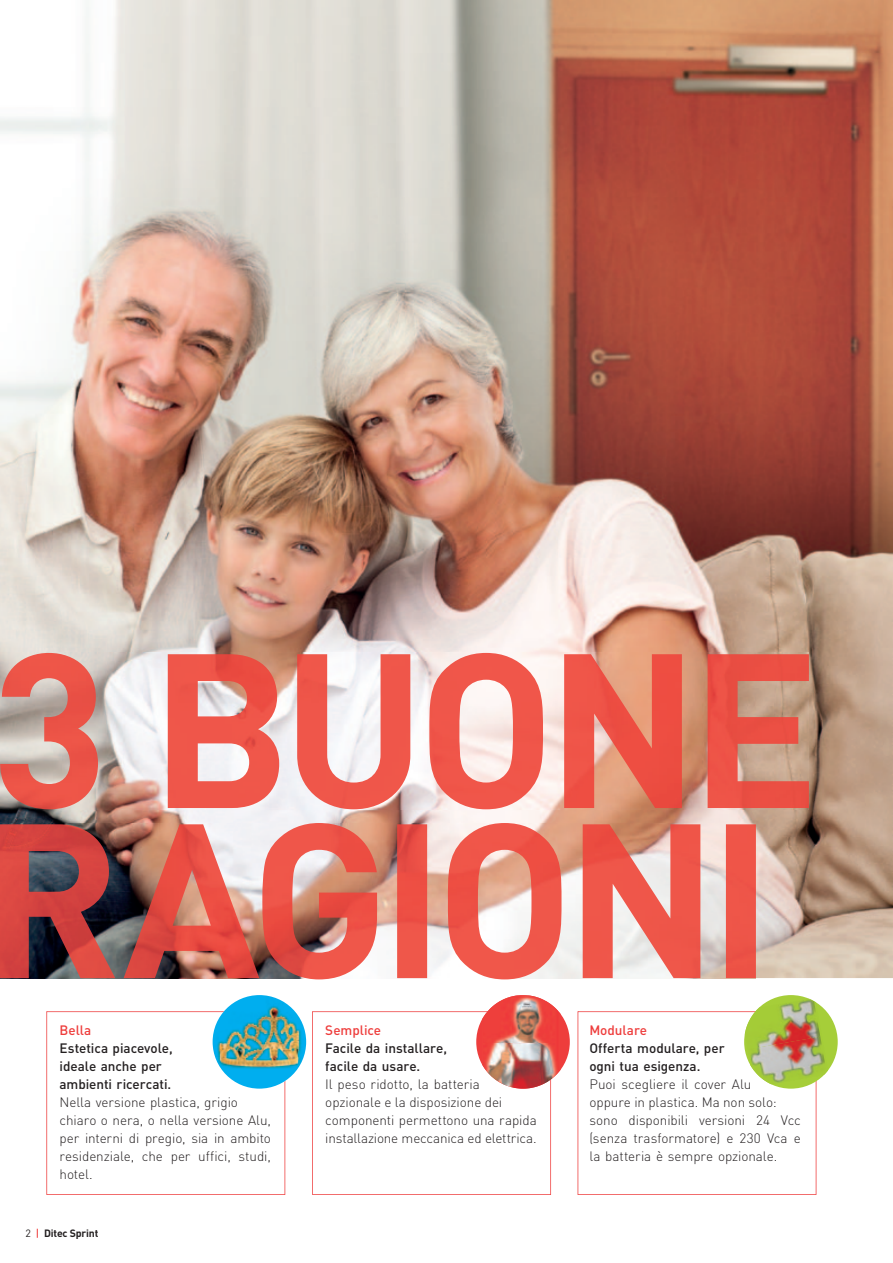
<style>
.page{position:relative;width:893px;height:1263px;background:#fff}
.page>*{position:absolute;margin:0;border:0;box-sizing:border-box;transform-origin:0 0}
.t1{font:300 13.5px/18px "DIN Pro";letter-spacing:-.005em;color:#231f20}
.t2{font:500 13.5px/18px "DIN Pro";letter-spacing:-.005em;color:#231f20}
.t3{font:500 13.5px "DIN Pro";letter-spacing:-.005em;color:#ee3d3c}
.t4{font:700 10.5px "DIN Pro";letter-spacing:-.015em;color:#231f20}
.s1{font-weight:400}
.s2{font-weight:500;color:#ee3d3c}
</style>
<div class="page">
<svg style="left:46px;top:1011px;width:239px;height:184px"></svg>
<svg style="left:312px;top:1011px;width:239px;height:184px"></svg>
<svg style="left:578px;top:1011px;width:238px;height:184px"></svg>
<img style="left:0;top:0;width:893px;height:978px">
<img style="left:0;top:653px;width:809px;height:156px">
<img style="left:0;top:823px;width:756px;height:155px">
<svg style="left:476px;top:995px;width:94px;height:94px;background:#cb6160"></svg>
<img style="left:510px;top:995px;width:26px;height:2px">
<img style="left:558px;top:1011px;width:2px;height:61px">
<img style="left:482px;top:1017px;width:1px;height:49px">
<img style="left:483px;top:997px;width:75px;height:46px">
<img style="left:483px;top:1043px;width:46px;height:46px">
<img style="left:213px;top:995px;width:93px;height:94px;border-radius:47px">
<div style="left:744px;top:995px;width:94px;height:94px;background:#a6ce39;border-radius:50%"></div>
<img style="left:745px;top:1030px;width:4px;height:38px">
<img style="left:746px;top:999px;width:74px;height:50px">
<img style="left:749px;top:1036px;width:78px;height:48px">
<p class="t3" style="left:60px;top:1021px;width:33px">Bella</p>
<p class="t2" style="left:60px;top:1038px;width:115px">Estetica piacevole, ideale anche per ambienti ricercati.</p>
<p class="t1" style="left:60px;top:1092px;width:213px">Nella versione plastica, grigio chiaro o nera, o nella versione Alu, per interni di pregio, sia in ambito residenziale, che per uffici, studi, hotel.</p>
<p class="t4" style="left:26px;top:1226px;width:74px"><span class="s1">2</span> <span class="s2">|</span> Ditec Sprint</p>
<p class="t3" style="left:325px;top:1021px;width:57px">Semplice</p>
<p class="t2" style="left:325px;top:1038px;width:123px">Facile da installare, facile da usare.</p>
<p class="t1" style="left:325px;top:1074px;width:213px">Il peso ridotto, la batteria opzionale e la disposizione dei componenti permettono una rapida installazione meccanica ed elettrica.</p>
<p class="t3" style="left:589px;top:1021px;width:59px">Modulare</p>
<p class="t2" style="left:589px;top:1038px;width:137px">Offerta modulare, per ogni tua esigenza.</p>
<p class="t1" style="left:589px;top:1074px;width:213px">Puoi scegliere il cover Alu<br>oppure in plastica. Ma non solo: sono disponibili versioni 24 Vcc (senza trasformatore) e 230 Vca e la batteria è sempre opzionale.</p>
</div>
